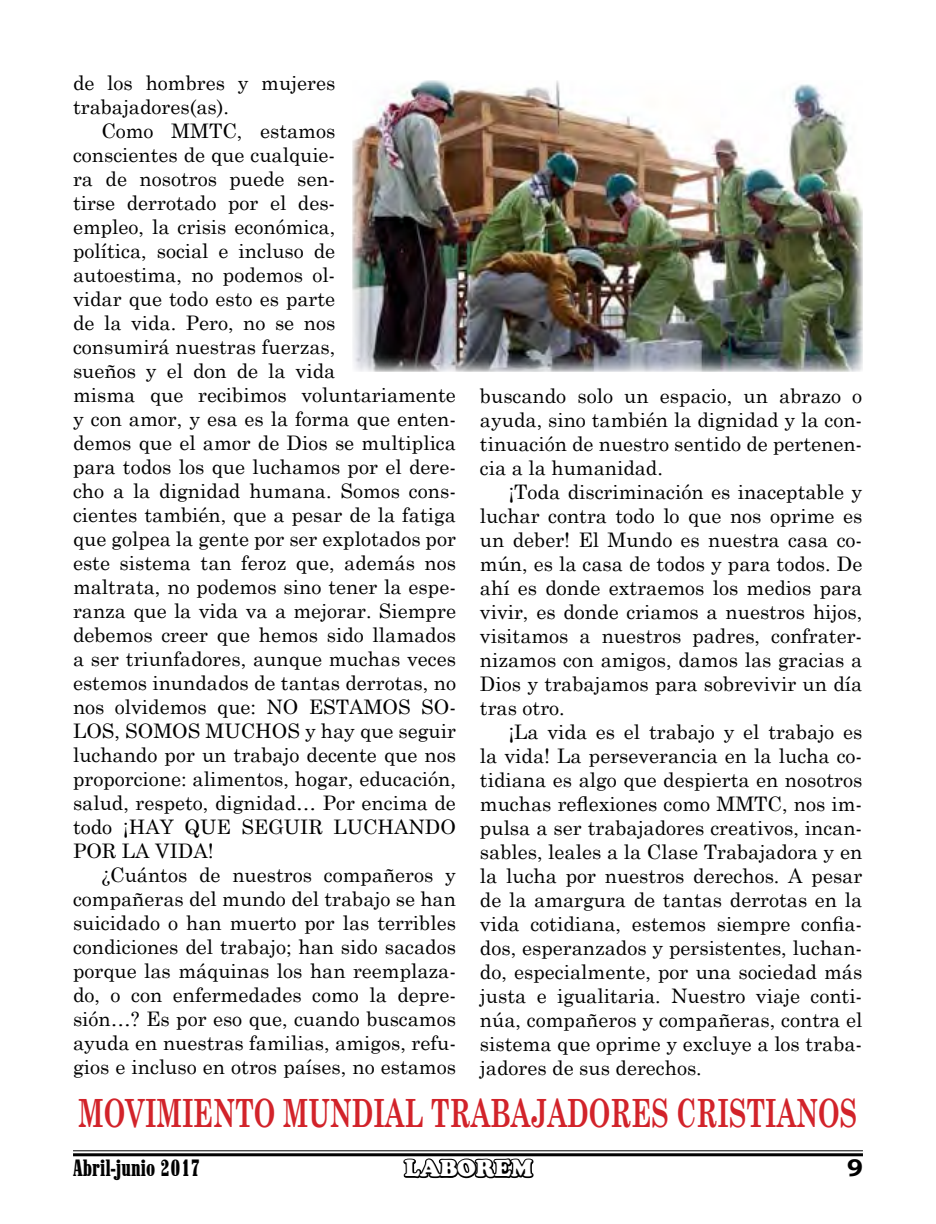
<style>
.page{position:relative;width:936px;height:1224px;background:#fff}
.page>*{position:absolute;margin:0;border:0;box-sizing:border-box;transform-origin:0 0}
.t1{font:700 39px "Century Schoolbook";color:#d2232a;scale:.67 1}
.t2{font:24px "Marlboro";color:#000}
.t3{font:900 24px "Cooper";color:#fff}
.t4{font:700 24px "Bookman Old Style";color:#000}
.t5{font:20px/24px "Century Schoolbook";color:#000;text-align:justify}
</style>
<div class="page">
<hr style="left:73px;top:1150px;width:790px;height:1px;background:#000">
<hr style="left:73px;top:1153px;width:790px;height:3px;background:#000">
<svg style="left:401px;top:1150px;width:135px;height:29px"></svg>
<img style="left:352px;top:81px;width:511px;height:291px">
<p class="t5" style="left:73px;top:69px;width:264px">de los hombres y mujeres trabajadores(as).</p>
<p class="t5" style="left:73px;top:117px;width:384px;text-align:left;text-indent:28px">Como MMTC, estamos<br>conscientes de que cualquie-<br>ra de nosotros puede sen-<br>tirse derrotado por el des-<br>empleo, la crisis económica,<br>política, social e incluso de<br>autoestima, no podemos ol-<br>vidar que todo esto es parte<br>de la vida. Pero, no se nos<br>consumirá nuestras fuerzas,<br>sueños y el don de la vida<br>misma que recibimos voluntariamente y con amor, y esa es la forma que enten&shy;demos que el amor de Dios se multiplica para todos los que luchamos por el dere&shy;cho a la dignidad humana. Somos cons&shy;cientes también, que a pesar de la fatiga que golpea la gente por ser explotados por este sistema tan feroz que, además nos maltrata, no podemos sino tener la espe&shy;ranza que la vida va a mejorar. Siempre debemos creer que hemos sido llamados a ser triunfadores, aunque muchas veces estemos inundados de tantas derrotas, no nos olvidemos que: NO ESTAMOS SO-LOS, SOMOS MUCHOS y hay que seguir luchando por un trabajo decente que nos proporcione: alimentos, hogar, educación, salud, respeto, dignidad… Por encima de todo ¡HAY QUE SEGUIR LUCHANDO POR LA VIDA!</p>
<p class="t5" style="left:73px;top:861px;width:384px;text-indent:28px">¿Cuántos de nuestros compañeros y compañeras del mundo del trabajo se han suicidado o han muerto por las terribles condiciones del trabajo; han sido sacados porque las máquinas los han reemplaza&shy;do, o con enfermedades como la depre&shy;sión…? Es por eso que, cuando buscamos ayuda en nuestras familias, amigos, refu&shy;gios e incluso en otros países, no estamos</p>
<p class="t5" style="left:480px;top:382px;width:384px">buscando solo un espacio, un abrazo o ayuda, sino también la dignidad y la con&shy;tinuación de nuestro sentido de pertenen&shy;cia a la humanidad.</p>
<p class="t5" style="left:480px;top:478px;width:384px;text-indent:28px">¡Toda discriminación es inaceptable y luchar contra todo lo que nos oprime es un deber! El Mundo es nuestra casa co&shy;mún, es la casa de todos y para todos. De ahí es donde extraemos los medios para vivir, es donde criamos a nuestros hijos, visitamos a nuestros padres, confrater&shy;nizamos con amigos, damos las gracias a Dios y trabajamos para sobrevivir un día tras otro.</p>
<p class="t5" style="left:480px;top:718px;width:384px;text-indent:28px">¡La vida es el trabajo y el trabajo es la vida! La perseverancia en la lucha co&shy;tidiana es algo que despierta en nosotros muchas reflexiones como MMTC, nos im&shy;pulsa a ser trabajadores creativos, incan&shy;sables, leales a la Clase Trabajadora y en la lucha por nuestros derechos. A pesar de la amargura de tantas derrotas en la vida cotidiana, estemos siempre confia&shy;dos, esperanzados y persistentes, luchan&shy;do, especialmente, por una sociedad más justa e igualitaria. Nuestro viaje conti&shy;núa, compañeros y compañeras, contra el sistema que oprime y excluye a los traba&shy;jadores de sus derechos.</p>
<h1 class="t1" style="left:78px;top:1082px;width:1164px">MOVIMIENTO MUNDIAL TRABAJADORES CRISTIANOS</h1>
<p class="t2" style="left:73px;top:1155px;width:129px">Abril-junio 2017</p>
<p class="t3" style="left:405px;top:1154px;width:129px">LABOREM</p>
<p class="t4" style="left:847px;top:1151px;width:17px">9</p>
</div>
